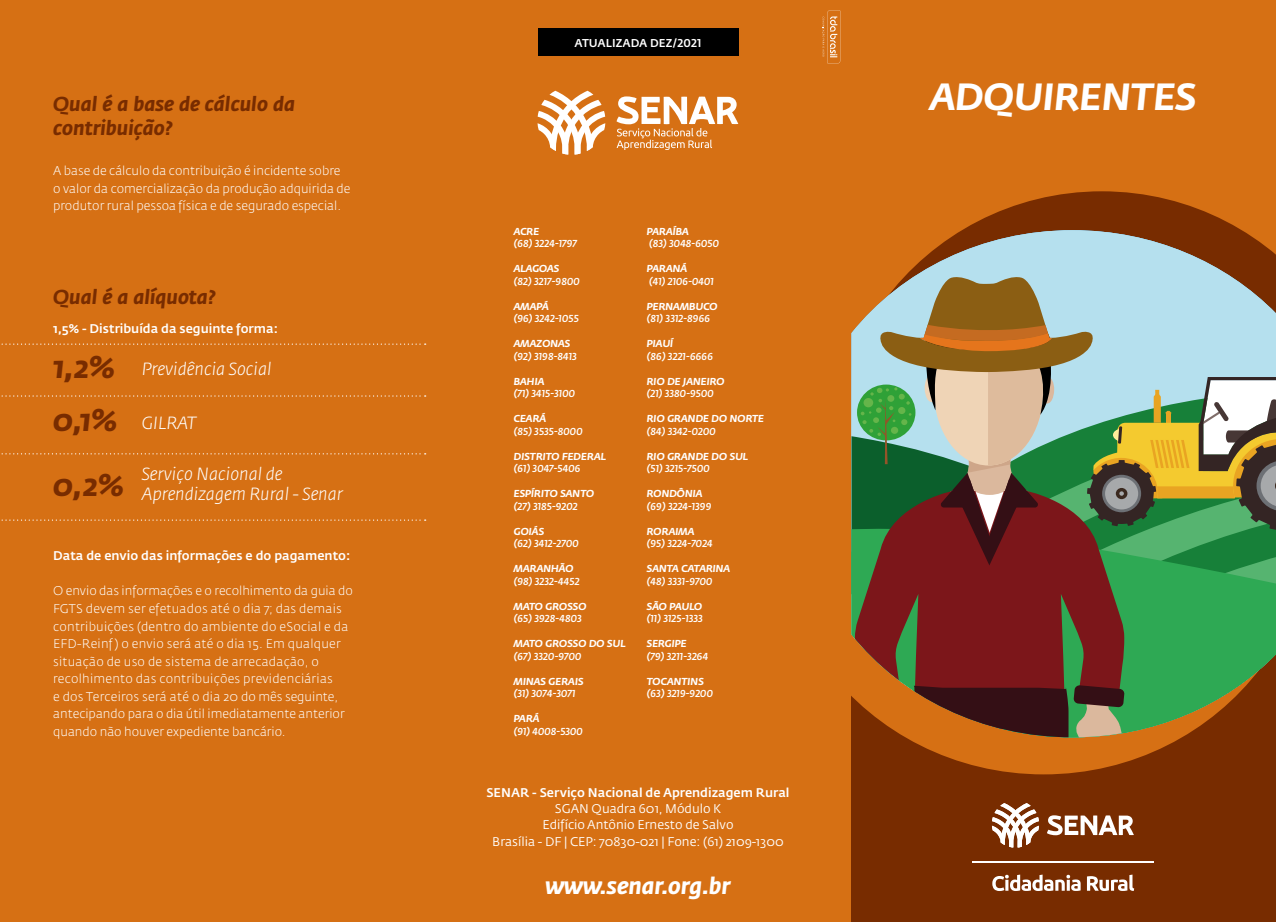
<style>
.page{position:relative;width:1276px;height:922px;background:#fff}
.page>*{position:absolute;margin:0;border:0;box-sizing:border-box;transform-origin:0 0}
.t1{font:italic 700 37.5px "Fedra Sans Std";letter-spacing:.01em;color:#fff}
.t2{font:italic 700 31.25px "Fedra Sans Std";color:#782c00}
.t3{font:italic 700 23.12px "Fedra Sans Std";color:#fff}
.t4{font:italic 700 20px/23.8px "Fedra Sans Std";color:#782c00}
.t5{font:italic 300 17.5px/19.5px "Fedra Sans Std";color:#fff}
.t6{font:300 12.5px/17.5px "Fedra Sans Std";letter-spacing:.02em;color:#fff}
.t7{font:300 12.5px/17.5px "Fedra Sans Std";color:#fff}
.t8{font:500 12.5px "Fedra Sans Std";color:#fff}
.t9{font:12.5px/16.2px "Fedra Sans Std";color:#fff;text-align:center}
.t10{font:500 11.25px "Fedra Sans Std";letter-spacing:.01em;color:#fff}
.t11{font:italic 500 10px "Fedra Sans Std";letter-spacing:.01em;color:#fff}
.t12{font:italic 700 10px "Fedra Sans Std";letter-spacing:.01em;color:#fff}
</style>
<div class="page">
<div style="left:850px;top:0;width:426px;height:921px;background:#d67014"></div>
<div style="left:850px;top:465px;width:426px;height:456px;background:#782c00"></div>
<svg style="left:962px;top:191px;width:279px;height:39px;fill:#782c00"></svg>
<svg style="left:850px;top:465px;width:332px;height:309px;fill:#d67014"></svg>
<svg style="left:906px;top:230px;width:370px;height:45px;background:#a3998a"></svg>
<svg style="left:851px;top:275px;width:425px;height:462px;background:#7c7f5d"></svg>
<div style="left:0;top:0;width:425px;height:921px;background:#d67014"></div>
<div style="left:425px;top:0;width:425px;height:921px;background:#d67014"></div>
<svg style="left:1px;top:343px;width:425px;height:2px"></svg>
<svg style="left:1px;top:395px;width:425px;height:1px"></svg>
<svg style="left:1px;top:453px;width:425px;height:1px"></svg>
<svg style="left:1px;top:519px;width:425px;height:1px"></svg>
<svg style="left:822px;top:10px;width:18px;height:53px"></svg>
<svg style="left:537px;top:91px;width:68px;height:63px"></svg>
<svg style="left:616px;top:96px;width:122px;height:54px"></svg>
<svg style="left:992px;top:803px;width:47px;height:44px"></svg>
<svg style="left:1047px;top:815px;width:87px;height:20px"></svg>
<svg style="left:992px;top:874px;width:88px;height:16px"></svg>
<svg style="left:1087px;top:874px;width:47px;height:16px"></svg>
<hr style="left:972px;top:861px;width:181px;height:1px;background:#fff">
<div style="left:537px;top:28px;width:201px;height:28px;background:#000"></div>
<h3 class="t4" style="left:53px;top:92px;width:243px">Qual é a base de cálculo da contribuição?</h3>
<p class="t7" style="left:53px;top:162px;width:299px">A base de cálculo da contribuição é incidente sobre o valor da comercialização da produção adquirida de produtor rural pessoa física e de segurado especial.</p>
<h3 class="t4" style="left:53px;top:285px;width:163px">Qual é a alíquota?</h3>
<p class="t8" style="left:53px;top:320px;width:226px">1,5% - Distribuída da seguinte forma:</p>
<h2 class="t2" style="left:53px;top:347px;width:63px">1,2%</h2>
<h2 class="t2" style="left:53px;top:400px;width:66px">0,1%</h2>
<h2 class="t2" style="left:53px;top:465px;width:72px">0,2%</h2>
<h3 class="t5" style="left:142px;top:359px;width:132px">Previdência Social</h3>
<h3 class="t5" style="left:142px;top:413px;width:56px">GILRAT</h3>
<h3 class="t5" style="left:142px;top:464px;width:203px">Serviço Nacional de<br>Aprendizagem Rural - Senar</h3>
<p class="t8" style="left:53px;top:548px;width:299px">Data de envio das informações e do pagamento:</p>
<p class="t6" style="left:53px;top:582px;width:301px">O envio das informações e o recolhimento da guia do FGTS devem ser efetuados até o dia 7; das demais contribuições (dentro do ambiente do eSocial e da EFD-Reinf) o envio será até o dia 15. Em qualquer situação de uso de sistema de arrecadação, o recolhimento das contribuições previdenciárias<br>e dos Terceiros será até o dia 20 do mês seguinte, antecipando para o dia útil imediatamente anterior quando não houver expediente bancário.</p>
<p class="t10" style="left:574px;top:36px;width:128px">ATUALIZADA DEZ/2021</p>
<p class="t12" style="left:514px;top:225px;width:27px">ACRE</p>
<p class="t11" style="left:514px;top:237px;width:65px">(68) 3224-1797</p>
<p class="t12" style="left:514px;top:262px;width:47px">ALAGOAS</p>
<p class="t11" style="left:514px;top:275px;width:67px">(82) 3217-9800</p>
<p class="t12" style="left:514px;top:300px;width:36px">AMAPÁ</p>
<p class="t11" style="left:514px;top:312px;width:66px">(96) 3242-1055</p>
<p class="t12" style="left:514px;top:337px;width:58px">AMAZONAS</p>
<p class="t11" style="left:514px;top:350px;width:65px">(92) 3198-8413</p>
<p class="t12" style="left:514px;top:375px;width:32px">BAHIA</p>
<p class="t11" style="left:514px;top:387px;width:63px">(71) 3415-3100</p>
<p class="t12" style="left:514px;top:412px;width:34px">CEARÁ</p>
<p class="t11" style="left:514px;top:425px;width:70px">(85) 3535-8000</p>
<p class="t12" style="left:514px;top:450px;width:94px">DISTRITO FEDERAL</p>
<p class="t11" style="left:514px;top:462px;width:68px">(61) 3047-5406</p>
<p class="t12" style="left:514px;top:487px;width:82px">ESPÍRITO SANTO</p>
<p class="t11" style="left:514px;top:500px;width:65px">(27) 3185-9202</p>
<p class="t12" style="left:514px;top:525px;width:32px">GOIÁS</p>
<p class="t11" style="left:514px;top:537px;width:66px">(62) 3412-2700</p>
<p class="t12" style="left:514px;top:562px;width:61px">MARANHÃO</p>
<p class="t11" style="left:514px;top:575px;width:67px">(98) 3232-4452</p>
<p class="t12" style="left:514px;top:600px;width:74px">MATO GROSSO</p>
<p class="t11" style="left:514px;top:612px;width:70px">(65) 3928-4803</p>
<p class="t12" style="left:514px;top:637px;width:113px">MATO GROSSO DO SUL</p>
<p class="t11" style="left:514px;top:650px;width:69px">(67) 3320-9700</p>
<p class="t12" style="left:514px;top:675px;width:71px">MINAS GERAIS</p>
<p class="t11" style="left:514px;top:687px;width:63px">(31) 3074-3071</p>
<p class="t12" style="left:514px;top:712px;width:27px">PARÁ</p>
<p class="t11" style="left:514px;top:725px;width:71px">(91) 4008-5300</p>
<p class="t12" style="left:647px;top:225px;width:43px">PARAÍBA</p>
<p class="t11" style="left:649px;top:237px;width:71px">(83) 3048-6050</p>
<p class="t12" style="left:647px;top:262px;width:42px">PARANÁ</p>
<p class="t11" style="left:649px;top:275px;width:66px">(41) 2106-0401</p>
<p class="t12" style="left:647px;top:300px;width:72px">PERNAMBUCO</p>
<p class="t11" style="left:647px;top:312px;width:65px">(81) 3312-8966</p>
<p class="t12" style="left:647px;top:337px;width:28px">PIAUÍ</p>
<p class="t11" style="left:647px;top:350px;width:68px">(86) 3221-6666</p>
<p class="t12" style="left:647px;top:375px;width:79px">RIO DE JANEIRO</p>
<p class="t11" style="left:647px;top:387px;width:68px">(21) 3380-9500</p>
<p class="t12" style="left:647px;top:412px;width:119px">RIO GRANDE DO NORTE</p>
<p class="t11" style="left:647px;top:425px;width:70px">(84) 3342-0200</p>
<p class="t12" style="left:647px;top:450px;width:103px">RIO GRANDE DO SUL</p>
<p class="t11" style="left:647px;top:462px;width:64px">(51) 3215-7500</p>
<p class="t12" style="left:647px;top:487px;width:57px">RONDÔNIA</p>
<p class="t11" style="left:647px;top:500px;width:66px">(69) 3224-1399</p>
<p class="t12" style="left:647px;top:525px;width:49px">RORAIMA</p>
<p class="t11" style="left:647px;top:537px;width:67px">(95) 3224-7024</p>
<p class="t12" style="left:647px;top:562px;width:85px">SANTA CATARINA</p>
<p class="t11" style="left:647px;top:575px;width:67px">(48) 3331-9700</p>
<p class="t12" style="left:647px;top:600px;width:57px">SÃO PAULO</p>
<p class="t11" style="left:647px;top:612px;width:57px">(11) 3125-1333</p>
<p class="t12" style="left:647px;top:637px;width:41px">SERGIPE</p>
<p class="t11" style="left:647px;top:650px;width:63px">(79) 3211-3264</p>
<p class="t12" style="left:647px;top:675px;width:58px">TOCANTINS</p>
<p class="t11" style="left:647px;top:687px;width:67px">(63) 3219-9200</p>
<p class="t8" style="left:486px;top:784px;width:305px">SENAR - Serviço Nacional de Aprendizagem Rural</p>
<p class="t9" style="left:492px;top:800px;width:293px">SGAN Quadra 601, Módulo K<br>Edifício Antônio Ernesto de Salvo<br>Brasília - DF | CEP: 70830-021 | Fone: (61) 2109-1300</p>
<h3 class="t3" style="left:545px;top:871px;width:186px">www.senar.org.br</h3>
<h1 class="t1" style="left:930px;top:74px;width:267px">ADQUIRENTES</h1>
</div>
